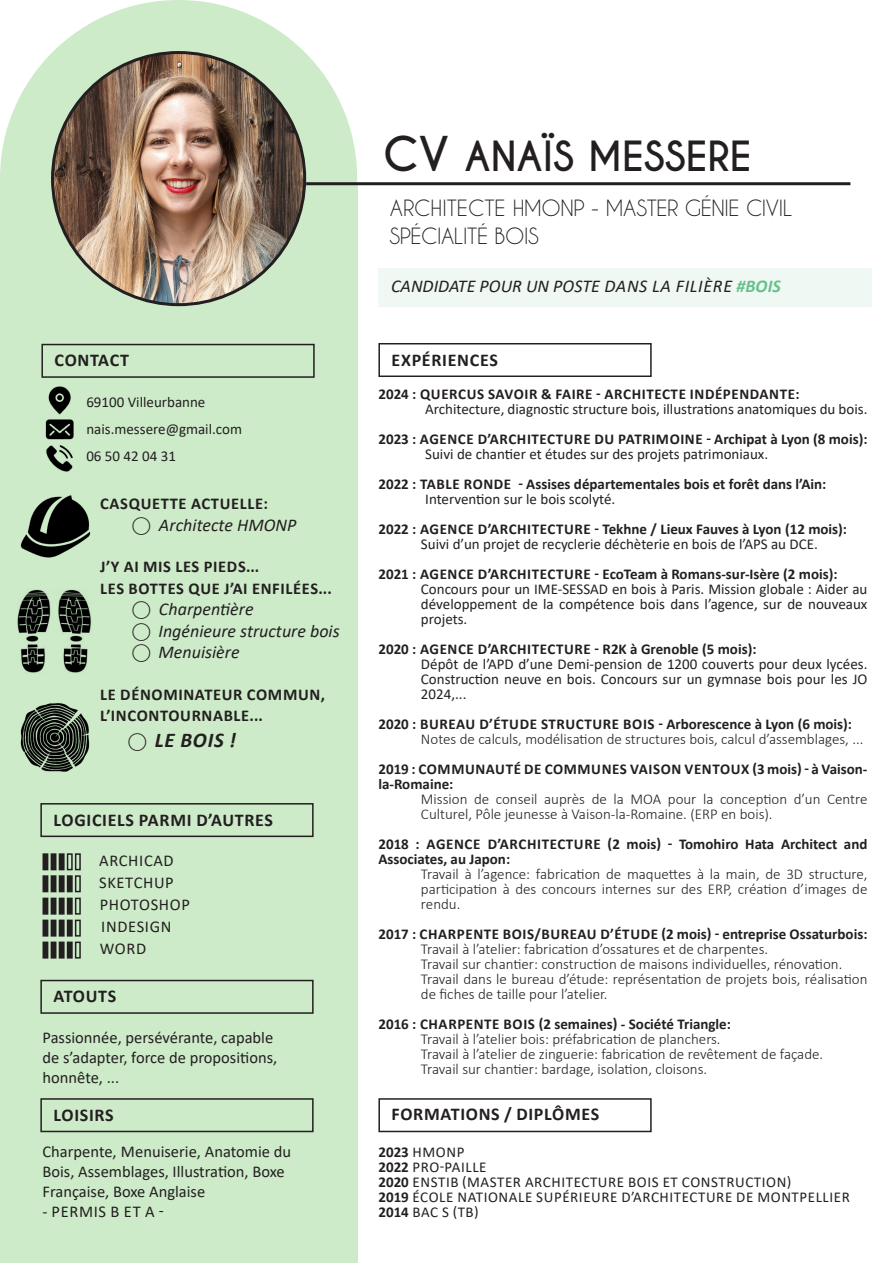
<style>
.page{position:relative;width:893px;height:1263px;background:#fff}
.page>*{position:absolute;margin:0;border:0;box-sizing:border-box;transform-origin:0 0}
.t1{font:700 39px "Caviar Dreams";color:#231f20}
.t2{font:21px/28.5px "Caviar Dreams";letter-spacing:-.02em;color:#231f20}
.t3{font:italic 700 21px "Calibri";letter-spacing:.04em;color:#231f20}
.t4{font:italic 18px "Calibri";color:#231f20}
.t5{font:700 18px "Calibri";letter-spacing:.04em;color:#231f20}
.t6{font:16.5px/19.8px "Calibri";color:#231f20}
.t7{font:700 16.5px "Calibri";letter-spacing:.04em;color:#231f20}
.t8{font:16.5px "Calibri";letter-spacing:.04em;color:#231f20}
.t9{font:300 15px/15px "Calibri";color:#231f20}
.t10{font:15px/15px "Calibri";color:#231f20;text-align:justify}
.t11{font:700 15px/15px "Calibri";color:#231f20}
.t12{font:15px "Calibri";letter-spacing:.04em;color:#231f20}
.t13{font:700 15px/15px "Calibri";letter-spacing:.03em;color:#231f20}
.t14{font:700 15px "Calibri";letter-spacing:.035em;color:#231f20}
.t15{font:700 15px "Calibri";letter-spacing:.04em;color:#231f20}
.t16{font:700 15px "Calibri";letter-spacing:.025em;color:#231f20}
.s1{font-weight:400;font-size:18px}
.s2{font-size:45px}
.s3{font-weight:700;color:#65c18b}
.s4{font-weight:700}
</style>
<div class="page">
<div style="left:0;top:0;width:357px;height:357px;background:#cdebc9;border-radius:50%"></div>
<div style="left:378px;top:268px;width:494px;height:38px;background:#eff8f3"></div>
<div style="left:0;top:182px;width:357px;height:1081px;background:#cdebc9"></div>
<div style="left:43px;top:853px;width:5px;height:17px;border:2px solid #231f20"></div>
<div style="left:51px;top:853px;width:6px;height:17px;border:2px solid #231f20"></div>
<div style="left:59px;top:853px;width:6px;height:17px;border:2px solid #231f20"></div>
<div style="left:67px;top:853px;width:6px;height:17px;border:2px solid #231f20"></div>
<div style="left:75px;top:853px;width:6px;height:17px;border:2px solid #231f20"></div>
<div style="left:43px;top:875px;width:5px;height:17px;border:2px solid #231f20"></div>
<div style="left:51px;top:875px;width:6px;height:17px;border:2px solid #231f20"></div>
<div style="left:59px;top:875px;width:6px;height:17px;border:2px solid #231f20"></div>
<div style="left:67px;top:875px;width:6px;height:17px;border:2px solid #231f20"></div>
<div style="left:75px;top:875px;width:6px;height:17px;border:2px solid #231f20"></div>
<div style="left:43px;top:898px;width:5px;height:17px;border:2px solid #231f20"></div>
<div style="left:51px;top:898px;width:6px;height:17px;border:2px solid #231f20"></div>
<div style="left:59px;top:898px;width:6px;height:17px;border:2px solid #231f20"></div>
<div style="left:67px;top:898px;width:6px;height:17px;border:2px solid #231f20"></div>
<div style="left:75px;top:898px;width:6px;height:17px;border:2px solid #231f20"></div>
<div style="left:43px;top:919px;width:5px;height:17px;border:2px solid #231f20"></div>
<div style="left:51px;top:919px;width:6px;height:17px;border:2px solid #231f20"></div>
<div style="left:59px;top:919px;width:6px;height:17px;border:2px solid #231f20"></div>
<div style="left:67px;top:919px;width:6px;height:17px;border:2px solid #231f20"></div>
<div style="left:75px;top:919px;width:6px;height:17px;border:2px solid #231f20"></div>
<div style="left:43px;top:941px;width:5px;height:17px;border:2px solid #231f20"></div>
<div style="left:51px;top:941px;width:6px;height:17px;border:2px solid #231f20"></div>
<div style="left:59px;top:941px;width:6px;height:17px;border:2px solid #231f20"></div>
<div style="left:67px;top:941px;width:6px;height:17px;border:2px solid #231f20"></div>
<div style="left:75px;top:941px;width:6px;height:17px;border:2px solid #231f20"></div>
<img style="left:53px;top:53px;width:252px;height:252px;border-radius:126px">
<hr style="left:306px;top:182px;width:544px;height:3px;background:#231f20">
<div style="left:378px;top:343px;width:274px;height:34px;border:2px solid #231f20"></div>
<img style="left:17px;top:589px;width:74px;height:84px">
<img style="left:20px;top:495px;width:71px;height:63px">
<img style="left:20px;top:703px;width:70px;height:69px">
<div style="left:378px;top:1098px;width:274px;height:34px;border:2px solid #231f20"></div>
<div style="left:41px;top:344px;width:274px;height:34px;border:2px solid #231f20"></div>
<div style="left:40px;top:803px;width:274px;height:34px;border:2px solid #231f20"></div>
<div style="left:40px;top:1098px;width:274px;height:34px;border:2px solid #231f20"></div>
<img style="left:45px;top:419px;width:29px;height:21px">
<img style="left:46px;top:445px;width:27px;height:27px">
<img style="left:48px;top:386px;width:23px;height:29px">
<div style="left:40px;top:980px;width:274px;height:34px;border:2px solid #231f20"></div>
<p class="t5" style="left:55px;top:348px;width:76px">CONTACT</p>
<p class="t10" style="left:86px;top:394px;width:121px">69100 Villeurbanne</p>
<p class="t10" style="left:86px;top:421px;width:157px">nais.messere@gmail.com</p>
<p class="t10" style="left:86px;top:448px;width:91px">06 50 42 04 31</p>
<p class="t7" style="left:100px;top:492px;width:169px">CASQUETTE ACTUELLE:</p>
<p class="t4" style="left:132px;top:512px;width:165px">⃝ Architecte HMONP</p>
<p class="t7" style="left:100px;top:555px;width:161px">J’Y AI MIS LES PIEDS...</p>
<p class="t7" style="left:100px;top:576px;width:233px">LES BOTTES QUE J’AI ENFILÉES...</p>
<p class="t4" style="left:132px;top:597px;width:123px">⃝ Charpentière</p>
<p class="t4" style="left:132px;top:618px;width:209px">⃝ Ingénieure structure bois</p>
<p class="t4" style="left:132px;top:640px;width:109px">⃝ Menuisière</p>
<p class="t7" style="left:100px;top:683px;width:226px">LE DÉNOMINATEUR COMMUN,</p>
<p class="t7" style="left:100px;top:704px;width:164px">L’INCONTOURNABLE...</p>
<p class="t3" style="left:128px;top:725px;width:109px"><span class="s1">⃝</span> LE BOIS !</p>
<p class="t5" style="left:54px;top:807px;width:221px">LOGICIELS PARMI D’AUTRES</p>
<p class="t8" style="left:99px;top:849px;width:76px">ARCHICAD</p>
<p class="t8" style="left:100px;top:893px;width:92px">PHOTOSHOP</p>
<p class="t8" style="left:101px;top:915px;width:72px">INDESIGN</p>
<p class="t6" style="left:100px;top:938px;width:48px">WORD</p>
<p class="t8" style="left:99px;top:871px;width:76px">SKETCHUP</p>
<p class="t5" style="left:54px;top:984px;width:64px">ATOUTS</p>
<p class="t6" style="left:43px;top:1027px;width:236px">Passionnée, persévérante, capable de s’adapter, force de propositions, honnête, ...</p>
<p class="t5" style="left:54px;top:1102px;width:62px">LOISIRS</p>
<p class="t6" style="left:43px;top:1141px;width:250px">Charpente, Menuiserie, Anatomie du<br>Bois, Assemblages, Illustration, Boxe<br>Française, Boxe Anglaise</p>
<p class="t8" style="left:43px;top:1200px;width:123px">- PERMIS B ET A -</p>
<p class="t1" style="left:383px;top:133px;width:370px"><span class="s2">CV</span> ANAÏS MESSERE</p>
<p class="t2" style="left:390px;top:193px;width:404px">ARCHITECTE HMONP - MASTER GÉNIE CIVIL<br>SPÉCIALITÉ BOIS</p>
<p class="t4" style="left:391px;top:274px;width:391px">CANDIDATE POUR UN POSTE DANS LA FILIÈRE <span class="s3">#BOIS</span></p>
<p class="t5" style="left:392px;top:347px;width:108px">EXPÉRIENCES</p>
<p class="t15" style="left:378px;top:384px;width:423px">2024 : QUERCUS SAVOIR &amp; FAIRE - ARCHITECTE INDÉPENDANTE:</p>
<p class="t10" style="left:425px;top:401px;width:444px">Architecture, diagnostic structure bois, illustrations anatomiques du bois.</p>
<p class="t14" style="left:378px;top:429px;width:491px">2023 : AGENCE D’ARCHITECTURE DU PATRIMOINE - Archipat à Lyon (8 mois):</p>
<p class="t10" style="left:425px;top:446px;width:344px">Suivi de chantier et études sur des projets patrimoniaux.</p>
<p class="t11" style="left:378px;top:477px;width:449px">2022 : TABLE RONDE - Assises départementales bois et forêt dans l’Ain:</p>
<p class="t10" style="left:425px;top:491px;width:192px">Intervention sur le bois scolyté.</p>
<p class="t11" style="left:378px;top:522px;width:470px">2022 : AGENCE D’ARCHITECTURE - Tekhne / Lieux Fauves à Lyon (12 mois):</p>
<p class="t10" style="left:421px;top:536px;width:398px">Suivi d’un projet de recyclerie déchèterie en bois de l’APS au DCE.</p>
<p class="t11" style="left:378px;top:567px;width:461px">2021 : AGENCE D’ARCHITECTURE - EcoTeam à Romans-sur-Isère (2 mois):</p>
<p class="t10" style="left:421px;top:581px;width:448px">Concours pour un IME-SESSAD en bois à Paris. Mission globale : Aider au développement de la compétence bois dans l’agence, sur de nouveaux projets.</p>
<p class="t16" style="left:378px;top:639px;width:380px">2020 : AGENCE D’ARCHITECTURE - R2K à Grenoble (5 mois):</p>
<p class="t10" style="left:421px;top:656px;width:448px">Dépôt de l’APD d’une Demi-pension de 1200 couverts pour deux lycées.<br>Construction neuve en bois. Concours sur un gymnase bois pour les JO 2024,...</p>
<p class="t11" style="left:378px;top:717px;width:475px">2020 : BUREAU D’ÉTUDE STRUCTURE BOIS - Arborescence à Lyon (6 mois):</p>
<p class="t9" style="left:421px;top:732px;width:444px">Notes de calculs, modélisation de structures bois, calcul d’assemblages, ...</p>
<p class="t13" style="left:378px;top:762px;width:490px">2019 : COMMUNAUTÉ DE COMMUNES VAISON VENTOUX (3 mois) - à Vaison&shy;la-Romaine:</p>
<p class="t9" style="left:421px;top:792px;width:448px">Mission de conseil auprès de la MOA pour la conception d’un Centre<br>Culturel, Pôle jeunesse à Vaison-la-Romaine. (ERP en bois).</p>
<p class="t11" style="left:378px;top:837px;width:490px">2018 : AGENCE D’ARCHITECTURE (2 mois) - Tomohiro Hata Architect and<br>Associates, au Japon:</p>
<p class="t9" style="left:421px;top:867px;width:448px;text-align:justify">Travail à l’agence: fabrication de maquettes à la main, de 3D structure, participation à des concours internes sur des ERP, création d’images de rendu.</p>
<p class="t11" style="left:378px;top:927px;width:491px">2017 : CHARPENTE BOIS/BUREAU D’ÉTUDE (2 mois) - entreprise Ossaturbois:</p>
<p class="t9" style="left:421px;top:942px;width:349px">Travail à l’atelier: fabrication d’ossatures et de charpentes.</p>
<p class="t9" style="left:421px;top:957px;width:423px">Travail sur chantier: construction de maisons individuelles, rénovation.</p>
<p class="t9" style="left:421px;top:972px;width:448px">Travail dans le bureau d’étude: représentation de projets bois, réalisation de fiches de taille pour l’atelier.</p>
<p class="t11" style="left:378px;top:1017px;width:354px">2016 : CHARPENTE BOIS (2 semaines) - Société Triangle:</p>
<p class="t9" style="left:421px;top:1032px;width:301px">Travail à l’atelier bois: préfabrication de planchers.</p>
<p class="t9" style="left:421px;top:1047px;width:404px">Travail à l’atelier de zinguerie: fabrication de revêtement de façade.</p>
<p class="t9" style="left:421px;top:1062px;width:288px">Travail sur chantier: bardage, isolation, cloisons.</p>
<p class="t5" style="left:392px;top:1101px;width:209px">FORMATIONS / DIPLÔMES</p>
<p class="t10" style="left:378px;top:1144px;width:87px"><span class="s4">2023</span> HMONP</p>
<p class="t12" style="left:378px;top:1156px;width:110px"><span class="s4">2022</span> PRO-PAILLE</p>
<p class="t12" style="left:378px;top:1171px;width:414px"><span class="s4">2020</span> ENSTIB (MASTER ARCHITECTURE BOIS ET CONSTRUCTION)</p>
<p class="t12" style="left:378px;top:1186px;width:473px"><span class="s4">2019</span> ÉCOLE NATIONALE SUPÉRIEURE D’ARCHITECTURE DE MONTPELLIER</p>
<p class="t10" style="left:378px;top:1204px;width:102px"><span class="s4">2014</span> BAC S (TB)</p>
</div>
